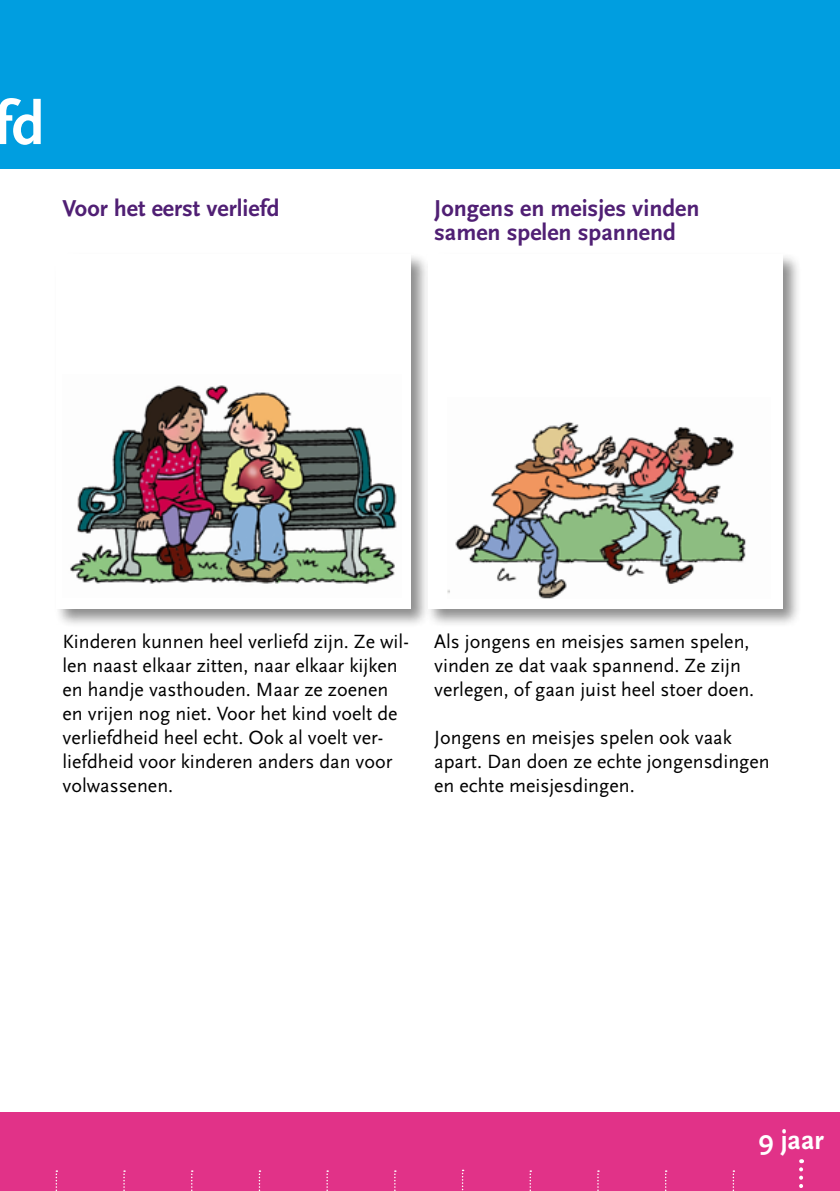
<style>
.page{position:relative;width:840px;height:1191px;background:#fff}
.page>*{position:absolute;margin:0;border:0;box-sizing:border-box;transform-origin:0 0}
.t1{font:700 62px "Scala Sans";color:#fff}
.t2{font:700 28px "Scala Sans";color:#fff}
.t3{font:700 24px/24px "Scala Sans";color:#501f74}
.t4{font:20px/24px "Scala Sans";color:#000}
</style>
<div class="page">
<div style="left:0;top:0;width:839px;height:168px;background:#009ee0"></div>
<div style="left:54px;top:252px;width:376px;height:375px;background:#000;opacity:.45"></div>
<div style="left:57px;top:255px;width:354px;height:353px;background:#fff"></div>
<img style="left:70px;top:385px;width:327px;height:199px">
<div style="left:425px;top:252px;width:377px;height:376px;background:#000;opacity:.45"></div>
<div style="left:428px;top:255px;width:354px;height:354px;background:#fff"></div>
<img style="left:447px;top:422px;width:299px;height:177px">
<div style="left:0;top:1112px;width:839px;height:79px;background:#e13288"></div>
<svg style="left:799px;top:1169px;width:3px;height:19px"></svg>
<svg style="left:56px;top:1170px;width:1px;height:21px"></svg>
<svg style="left:123px;top:1170px;width:2px;height:21px"></svg>
<svg style="left:191px;top:1170px;width:2px;height:21px"></svg>
<svg style="left:258px;top:1170px;width:2px;height:21px"></svg>
<svg style="left:326px;top:1170px;width:2px;height:21px"></svg>
<svg style="left:394px;top:1170px;width:1px;height:21px"></svg>
<svg style="left:529px;top:1170px;width:2px;height:21px"></svg>
<svg style="left:597px;top:1170px;width:1px;height:21px"></svg>
<svg style="left:665px;top:1170px;width:1px;height:21px"></svg>
<svg style="left:461px;top:1169px;width:2px;height:22px"></svg>
<svg style="left:732px;top:1170px;width:2px;height:21px"></svg>
<h1 class="t1" style="left:-6px;top:90px;width:52px">fd</h1>
<p class="t3" style="left:62px;top:197px;width:218px">Voor het eerst verliefd</p>
<p class="t3" style="left:434px;top:197px;width:267px">Jongens en meisjes vinden samen spelen spannend</p>
<p class="t4" style="left:62px;top:630px;width:348px">Kinderen kunnen heel verliefd zijn. Ze wil&shy;len naast elkaar zitten, naar elkaar kijken en handje vasthouden. Maar ze zoenen en vrijen nog niet. Voor het kind voelt de verliefdheid heel echt. Ook al voelt ver&shy;liefdheid voor kinderen anders dan voor volwassenen.</p>
<p class="t4" style="left:434px;top:630px;width:321px">Als jongens en meisjes samen spelen, vinden ze dat vaak spannend. Ze zijn verlegen, of gaan juist heel stoer doen.</p>
<p class="t4" style="left:434px;top:726px;width:337px">Jongens en meisjes spelen ook vaak apart. Dan doen ze echte jongensdingen en echte meisjesdingen.</p>
<h2 class="t2" style="left:758px;top:1124px;width:67px">9 jaar</h2>
</div>
